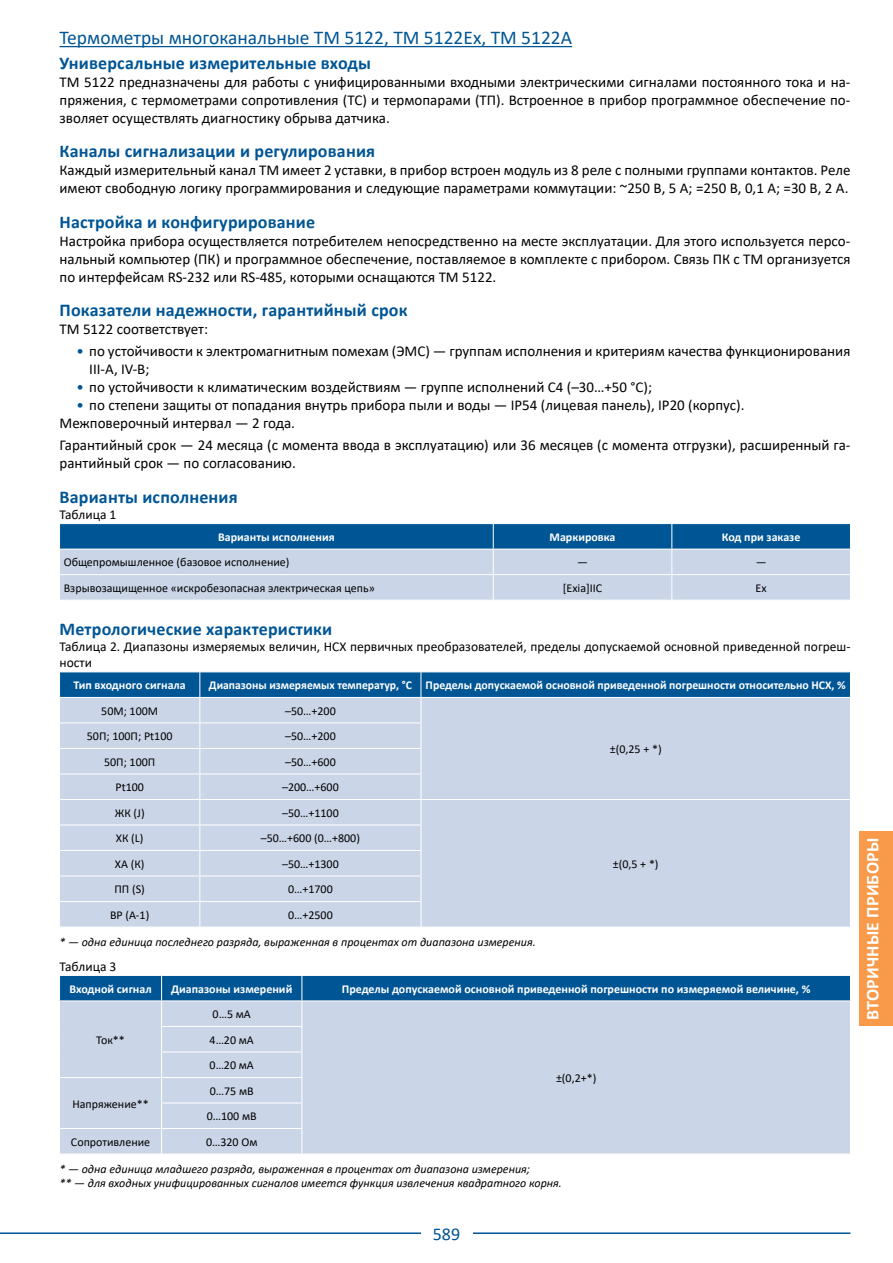
<style>
.page{position:relative;width:893px;height:1263px;background:#fff}
.page>*{position:absolute;margin:0;border:0;box-sizing:border-box;transform-origin:0 0}
.t1{font:19.5px "Calibri";color:#005595}
.t2{font:700 18px "Calibri";letter-spacing:.01em;color:#005595}
.t3{font:700 18px "Calibri";letter-spacing:.01em;color:#fff}
.t4{font:18px "Calibri";color:#005595}
.t5{font:15px/18px "Calibri";color:#000}
.t6{font:13.5px/16.2px "Calibri";color:#000}
.t7{font:12px/25.5px "Calibri";color:#000}
.t8{font:700 12px "Calibri";color:#fff}
.t9{font:italic 12px/14.4px "Calibri";color:#000}
.s1{color:#005595}
</style>
<div class="page">
<hr style="left:0;top:1232px;width:850px;height:2px;background:#005595">
<hr style="left:60px;top:46px;width:512px;height:1px;background:#005595">
<div style="left:421px;top:1225px;width:51px;height:16px;background:#fff"></div>
<div style="left:859px;top:832px;width:34px;height:194px;background:#f89a4a"></div>
<svg style="left:59px;top:524px;width:792px;height:76px;background:#8badce"></svg>
<svg style="left:59px;top:672px;width:792px;height:255px;background:#b9c9e0"></svg>
<svg style="left:59px;top:975px;width:792px;height:179px;background:#b0c4dd"></svg>
<h1 class="t1" style="left:60px;top:24px;width:514px">Термометры многоканальные ТМ 5122, ТМ 5122Ex, ТМ 5122А</h1>
<p class="t2" style="left:60px;top:50px;width:313px">Универсальные измерительные входы</p>
<p class="t5" style="left:60px;top:72px;width:792px;text-align:justify">ТМ 5122 предназначены для работы с унифицированными входными электрическими сигналами постоянного тока и на&shy;пряжения, с термометрами сопротивления (ТС) и термопарами (ТП). Встроенное в прибор программное обеспечение по&shy;зволяет осуществлять диагностику обрыва датчика.</p>
<p class="t2" style="left:60px;top:138px;width:317px">Каналы сигнализации и регулирования</p>
<p class="t5" style="left:60px;top:161px;width:792px">Каждый измерительный канал ТМ имеет 2 уставки, в прибор встроен модуль из 8 реле с полными группами контактов. Реле имеют свободную логику программирования и следующие параметрами коммутации: ~250 В, 5 А; =250 В, 0,1 А; =30 В, 2 А.</p>
<p class="t2" style="left:60px;top:209px;width:257px">Настройка и конфигурирование</p>
<p class="t5" style="left:60px;top:231px;width:792px;text-align:justify">Настройка прибора осуществляется потребителем непосредственно на месте эксплуатации. Для этого используется персо&shy;нальный компьютер (ПК) и программное обеспечение, поставляемое в комплекте с прибором. Связь ПК с ТМ организуется по интерфейсам RS-232 или RS-485, которыми оснащаются ТМ 5122.</p>
<p class="t2" style="left:60px;top:297px;width:350px">Показатели надежности, гарантийный срок</p>
<p class="t5" style="left:60px;top:319px;width:150px">ТМ 5122 соответствует:</p>
<p class="t5" style="left:89px;top:342px;width:763px;text-indent:-13px"><span class="s1">•</span> по устойчивости к электромагнитным помехам (ЭМС) — группам исполнения и критериям качества функционирования<br>III-A, IV-B;</p>
<p class="t5" style="left:77px;top:378px;width:577px"><span class="s1">•</span> по устойчивости к климатическим воздействиям — группе исполнений С4 (–30…+50 °С);</p>
<p class="t5" style="left:60px;top:396px;width:687px;text-indent:17px"><span class="s1">•</span> по степени защиты от попадания внутрь прибора пыли и воды — IP54 (лицевая панель), IP20 (корпус).<br>Межповерочный интервал — 2 года.</p>
<p class="t5" style="left:60px;top:436px;width:792px">Гарантийный срок — 24 месяца (с момента ввода в эксплуатацию) или 36 месяцев (с момента отгрузки), расширенный га&shy;рантийный срок — по согласованию.</p>
<p class="t2" style="left:60px;top:484px;width:180px">Варианты исполнения</p>
<p class="t6" style="left:60px;top:506px;width:58px">Таблица 1</p>
<p class="t8" style="left:218px;top:528px;width:118px">Варианты исполнения</p>
<p class="t8" style="left:550px;top:528px;width:68px">Маркировка</p>
<p class="t8" style="left:722px;top:528px;width:80px">Код при заказе</p>
<p class="t7" style="left:64px;top:549px;width:227px">Общепромышленное (базовое исполнение)</p>
<p class="t7" style="left:577px;top:549px;width:12px">—</p>
<p class="t7" style="left:756px;top:549px;width:12px">—</p>
<p class="t7" style="left:64px;top:575px;width:313px">Взрывозащищенное «искробезопасная электрическая цепь»</p>
<p class="t7" style="left:563px;top:575px;width:41px">[Exia]IIC</p>
<p class="t7" style="left:756px;top:575px;width:13px">Ex</p>
<p class="t2" style="left:60px;top:616px;width:274px">Метрологические характеристики</p>
<p class="t6" style="left:60px;top:638px;width:792px">Таблица 2. Диапазоны измеряемых величин, НСХ первичных преобразователей, пределы допускаемой основной приведенной погреш&shy;ности</p>
<p class="t8" style="left:73px;top:677px;width:114px">Тип входного сигнала</p>
<p class="t8" style="left:209px;top:677px;width:638px">Диапазоны измеряемых температур, °С Пределы допускаемой основной приведенной погрешности относительно НСХ, %</p>
<p class="t7" style="left:101px;top:698px;width:58px">50М; 100М</p>
<p class="t7" style="left:285px;top:698px;width:52px">–50…+200</p>
<p class="t7" style="left:610px;top:736px;width:53px">±(0,25 + *)</p>
<p class="t7" style="left:87px;top:723px;width:87px">50П; 100П; Pt100</p>
<p class="t7" style="left:285px;top:723px;width:52px">–50…+200</p>
<p class="t7" style="left:104px;top:749px;width:53px">50П; 100П</p>
<p class="t7" style="left:285px;top:749px;width:52px">–50…+600</p>
<p class="t7" style="left:115px;top:774px;width:30px">Pt100</p>
<p class="t7" style="left:282px;top:774px;width:58px">–200…+600</p>
<p class="t7" style="left:115px;top:800px;width:31px">ЖК (J)</p>
<p class="t7" style="left:282px;top:800px;width:58px">–50…+1100</p>
<p class="t7" style="left:116px;top:825px;width:29px">ХК (L)</p>
<p class="t7" style="left:261px;top:825px;width:101px">–50…+600 (0…+800)</p>
<p class="t7" style="left:115px;top:851px;width:31px">ХА (К)</p>
<p class="t7" style="left:282px;top:851px;width:58px">–50…+1300</p>
<p class="t7" style="left:114px;top:876px;width:32px">ПП (S)</p>
<p class="t7" style="left:288px;top:876px;width:46px">0…+1700</p>
<p class="t7" style="left:110px;top:902px;width:41px">ВР (А-1)</p>
<p class="t7" style="left:288px;top:902px;width:46px">0…+2500</p>
<p class="t9" style="left:60px;top:934px;width:478px">* — одна единица последнего разряда, выраженная в процентах от диапазона измерения.</p>
<p class="t6" style="left:60px;top:958px;width:58px">Таблица 3</p>
<p class="t8" style="left:69px;top:980px;width:84px">Входной сигнал</p>
<p class="t8" style="left:171px;top:980px;width:123px">Диапазоны измерений</p>
<p class="t8" style="left:342px;top:980px;width:470px">Пределы допускаемой основной приведенной погрешности по измеряемой величине, %</p>
<p class="t7" style="left:613px;top:851px;width:47px">±(0,5 + *)</p>
<p class="t7" style="left:96px;top:1027px;width:30px">Ток**</p>
<p class="t7" style="left:72px;top:1090px;width:78px">Напряжение**</p>
<p class="t7" style="left:213px;top:1001px;width:40px">0…5 мА</p>
<p class="t7" style="left:210px;top:1027px;width:46px">4…20 мА<br>0…20 мА</p>
<p class="t7" style="left:207px;top:1078px;width:51px">0…75 мВ<br>0…100 мВ</p>
<p class="t7" style="left:556px;top:1065px;width:42px">±(0,2+*)</p>
<p class="t7" style="left:71px;top:1129px;width:81px">Сопротивление</p>
<p class="t7" style="left:206px;top:1129px;width:53px">0…320 Ом</p>
<p class="t9" style="left:60px;top:1161px;width:504px">* — одна единица младшего разряда, выраженная в процентах от диапазона измерения;<br>** — для входных унифицированных сигналов имеется функция извлечения квадратного корня.</p>
<p class="t4" style="left:433px;top:1221px;width:29px">589</p>
<p class="t3" style="left:860px;top:1020px;width:184px;rotate:-90deg">ВТОРИЧНЫЕ ПРИБОРЫ</p>
</div>
